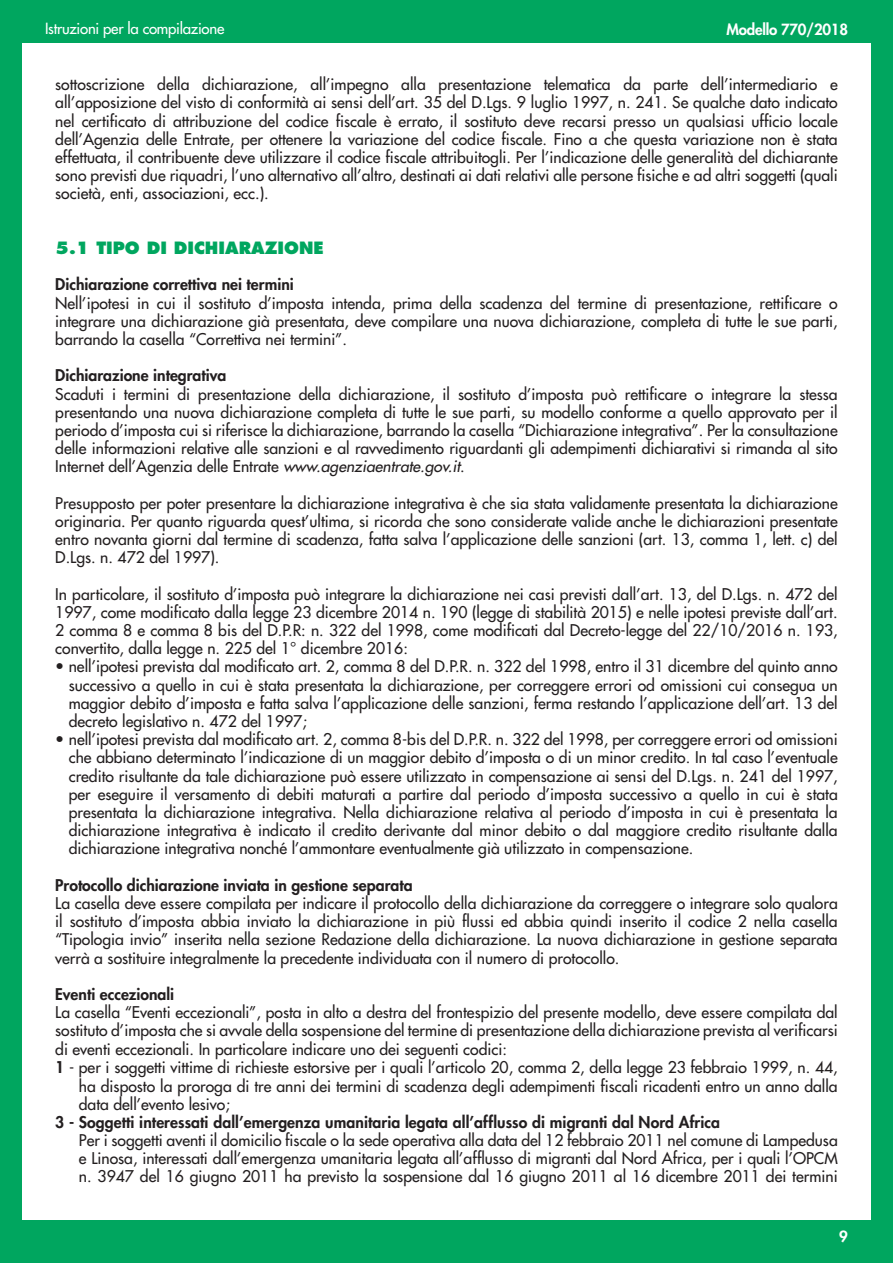
<style>
.page{position:relative;width:893px;height:1263px;background:#fff}
.page>*{position:absolute;margin:0;border:0;box-sizing:border-box;transform-origin:0 0}
.t1{font:800 16.5px "Futura";color:#00a65f}
.t2{font:15.75px/18.1px "Futura";color:#231f20;text-align:justify}
.t3{font:800 15.75px "Futura";color:#231f20}
.t4{font:15px "Futura";letter-spacing:-.015em;color:#fff}
.t5{font:800 15px "Futura";letter-spacing:-.015em;color:#fff}
.s1{font-style:italic}
.s2{font-weight:800}
</style>
<div class="page">
<div style="left:0;top:43px;width:21px;height:1220px;background:#00a65f"></div>
<div style="left:872px;top:43px;width:21px;height:1177px;background:#00a65f"></div>
<div style="left:0;top:1220px;width:893px;height:43px;background:#00a65f"></div>
<div style="left:0;top:0;width:893px;height:43px;background:#00a65f"></div>
<p class="t4" style="left:45px;top:21px;width:181px">Istruzioni per la compilazione</p>
<p class="t5" style="left:727px;top:23px;width:123px">Modello 770/2018</p>
<p class="t2" style="left:55px;top:76px;width:784px">sottoscrizione della dichiarazione, all’impegno alla presentazione telematica da parte dell’intermediario e all’apposizione del visto di conformità ai sensi dell’art. 35 del D.Lgs. 9 luglio 1997, n. 241. Se qualche dato indicato nel certificato di attribuzione del codice fiscale è errato, il sostituto deve recarsi presso un qualsiasi ufficio locale dell’Agenzia delle Entrate, per ottenere la variazione del codice fiscale. Fino a che questa variazione non è stata effettuata, il contribuente deve utilizzare il codice fiscale attribuitogli. Per l’indicazione delle generalità del dichiarante sono previsti due riquadri, l’uno alternativo all’altro, destinati ai dati relativi alle persone fisiche e ad altri soggetti (quali società, enti, associazioni, ecc.).</p>
<p class="t1" style="left:55px;top:241px;width:270px">5.1 TIPO DI DICHIARAZIONE</p>
<p class="t3" style="left:55px;top:277px;width:240px">Dichiarazione correttiva nei termini</p>
<p class="t2" style="left:55px;top:295px;width:784px">Nell’ipotesi in cui il sostituto d’imposta intenda, prima della scadenza del termine di presentazione, rettificare o integrare una dichiarazione già presentata, deve compilare una nuova dichiarazione, completa di tutte le sue parti, barrando la casella “Correttiva nei termini”.</p>
<p class="t3" style="left:55px;top:368px;width:173px">Dichiarazione integrativa</p>
<p class="t2" style="left:55px;top:386px;width:784px">Scaduti i termini di presentazione della dichiarazione, il sostituto d’imposta può rettificare o integrare la stessa presentando una nuova dichiarazione completa di tutte le sue parti, su modello conforme a quello approvato per il periodo d’imposta cui si riferisce la dichiarazione, barrando la casella “Dichiarazione integrativa”. Per la consultazione delle informazioni relative alle sanzioni e al ravvedimento riguardanti gli adempimenti dichiarativi si rimanda al sito Internet dell’Agenzia delle Entrate <span class="s1">www.agenziaentrate.gov.it</span>.</p>
<p class="t2" style="left:55px;top:495px;width:784px">Presupposto per poter presentare la dichiarazione integrativa è che sia stata validamente presentata la dichiarazione originaria. Per quanto riguarda quest’ultima, si ricorda che sono considerate valide anche le dichiarazioni presentate entro novanta giorni dal termine di scadenza, fatta salva l’applicazione delle sanzioni (art. 13, comma 1, lett. c) del D.Lgs. n. 472 del 1997).</p>
<p class="t2" style="left:55px;top:586px;width:784px">In particolare, il sostituto d’imposta può integrare la dichiarazione nei casi previsti dall’art. 13, del D.Lgs. n. 472 del 1997, come modificato dalla legge 23 dicembre 2014 n. 190 (legge di stabilità 2015) e nelle ipotesi previste dall’art.<br>2 comma 8 e comma 8 bis del D.P.R: n. 322 del 1998, come modificati dal Decreto-legge del 22/10/2016 n. 193, convertito, dalla legge n. 225 del 1° dicembre 2016:</p>
<p class="t2" style="left:69px;top:659px;width:770px;text-indent:-13px">• nell’ipotesi prevista dal modificato art. 2, comma 8 del D.P.R. n. 322 del 1998, entro il 31 dicembre del quinto anno successivo a quello in cui è stata presentata la dichiarazione, per correggere errori od omissioni cui consegua un maggior debito d’imposta e fatta salva l’applicazione delle sanzioni, ferma restando l’applicazione dell’art. 13 del decreto legislativo n. 472 del 1997;</p>
<p class="t2" style="left:69px;top:731px;width:770px;text-indent:-13px">• nell’ipotesi prevista dal modificato art. 2, comma 8-bis del D.P.R. n. 322 del 1998, per correggere errori od omissioni che abbiano determinato l’indicazione di un maggior debito d’imposta o di un minor credito. In tal caso l’eventuale credito risultante da tale dichiarazione può essere utilizzato in compensazione ai sensi del D.Lgs. n. 241 del 1997, per eseguire il versamento di debiti maturati a partire dal periodo d’imposta successivo a quello in cui è stata presentata la dichiarazione integrativa. Nella dichiarazione relativa al periodo d’imposta in cui è presentata la dichiarazione integrativa è indicato il credito derivante dal minor debito o dal maggiore credito risultante dalla dichiarazione integrativa nonché l’ammontare eventualmente già utilizzato in compensazione.</p>
<p class="t3" style="left:55px;top:877px;width:359px">Protocollo dichiarazione inviata in gestione separata</p>
<p class="t2" style="left:55px;top:895px;width:784px">La casella deve essere compilata per indicare il protocollo della dichiarazione da correggere o integrare solo qualora il sostituto d’imposta abbia inviato la dichiarazione in più flussi ed abbia quindi inserito il codice 2 nella casella “Tipologia invio” inserita nella sezione Redazione della dichiarazione. La nuova dichiarazione in gestione separata verrà a sostituire integralmente la precedente individuata con il numero di protocollo.</p>
<p class="t3" style="left:55px;top:986px;width:120px">Eventi eccezionali</p>
<p class="t2" style="left:55px;top:1004px;width:784px">La casella “Eventi eccezionali”, posta in alto a destra del frontespizio del presente modello, deve essere compilata dal</p>
<p class="t2" style="left:55px;top:1022px;width:784px">sostituto d’imposta che si avvale della sospensione del termine di presentazione della dichiarazione prevista al verificarsi</p>
<p class="t2" style="left:55px;top:1041px;width:453px">di eventi eccezionali. In particolare indicare uno dei seguenti codici:</p>
<p class="t2" style="left:55px;top:1059px;width:784px"><span class="s2">1</span> - per i soggetti vittime di richieste estorsive per i quali l’articolo 20, comma 2, della legge 23 febbraio 1999, n. 44,</p>
<p class="t2" style="left:79px;top:1078px;width:760px">ha disposto la proroga di tre anni dei termini di scadenza degli adempimenti fiscali ricadenti entro un anno dalla</p>
<p class="t2" style="left:79px;top:1096px;width:153px">data dell’evento lesivo;</p>
<p class="t3" style="left:55px;top:1115px;width:666px">3 - Soggetti interessati dall’emergenza umanitaria legata all’afflusso di migranti dal Nord Africa</p>
<p class="t2" style="left:79px;top:1132px;width:760px">Per i soggetti aventi il domicilio fiscale o la sede operativa alla data del 12 febbraio 2011 nel comune di Lampedusa e Linosa, interessati dall’emergenza umanitaria legata all’afflusso di migranti dal Nord Africa, per i quali l’OPCM n. 3947 del 16 giugno 2011 ha previsto la sospensione dal 16 giugno 2011 al 16 dicembre 2011 dei termini</p>
<p class="t5" style="left:839px;top:1229px;width:10px">9</p>
</div>
